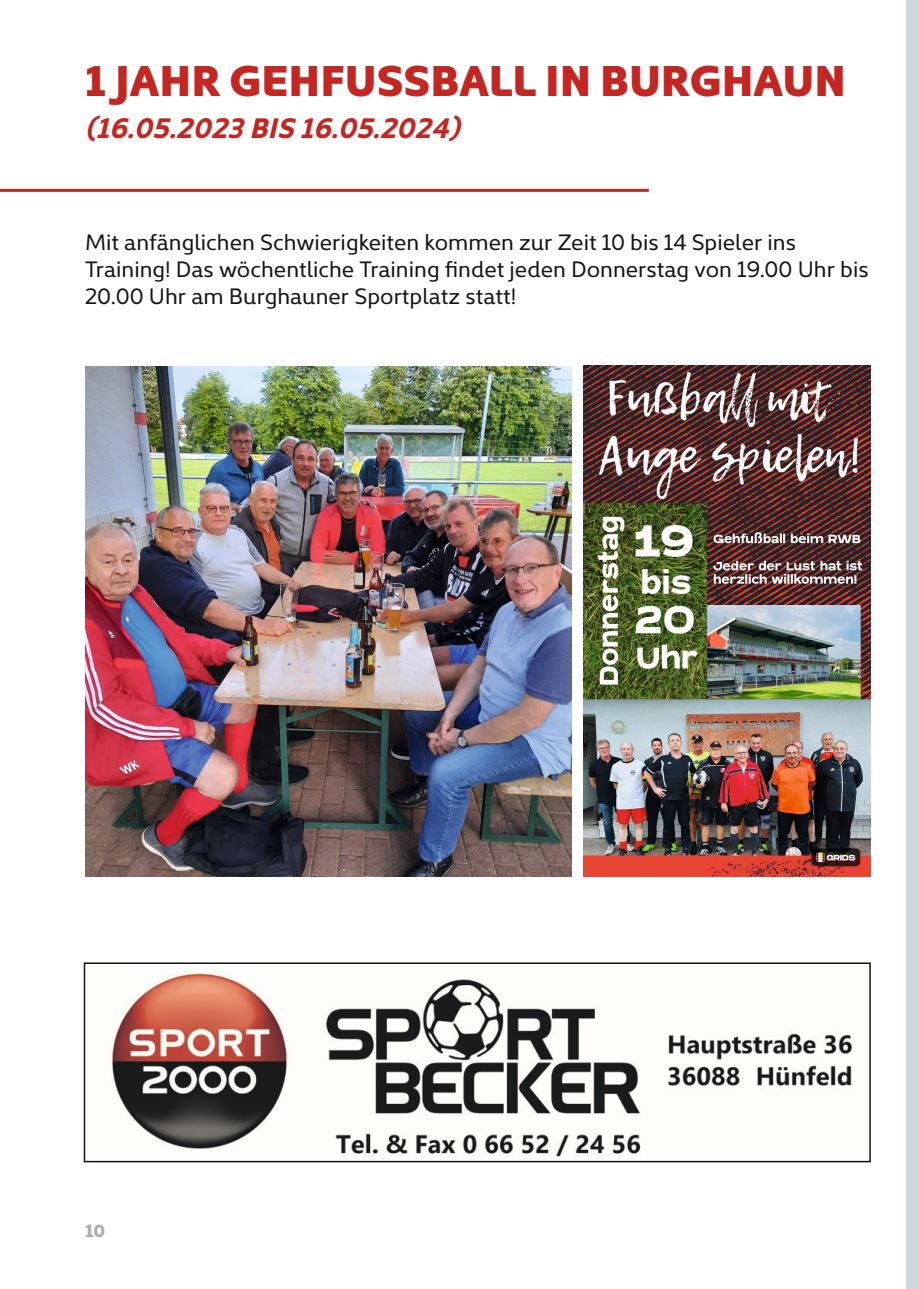
<style>
.page{position:relative;width:919px;height:1289px;background:#fff}
.page>*{position:absolute;margin:0;border:0;box-sizing:border-box;transform-origin:0 0}
.t1{font:900 43.5px "Kyrial Display Pro";color:#c42722}
.t2{font:italic 700 28.5px "Kyrial Display Pro";color:#c42722}
.t3{font:22.5px/27px "Kyrial Display Pro";color:#131413}
.t4{font:900 18px "Kyrial Display Pro";color:#afafb0}
</style>
<div class="page">
<div style="left:906px;top:0;width:12px;height:1288px;background:#cfd8dd"></div>
<img style="left:583px;top:366px;width:287px;height:510px">
<img style="left:85px;top:367px;width:486px;height:509px">
<img style="left:109px;top:972px;width:745px;height:186px">
<div style="left:84px;top:962px;width:786px;height:200px;border:2px solid #131413"></div>
<hr style="left:0;top:189px;width:648px;height:3px;background:#c42722">
<h1 class="t1" style="left:85px;top:47px;width:762px">1 JAHR GEHFUSSBALL IN BURGHAUN</h1>
<p class="t2" style="left:85px;top:108px;width:376px">(16.05.2023 BIS 16.05.2024)</p>
<p class="t3" style="left:85px;top:227px;width:785px">Mit anfänglichen Schwierigkeiten kommen zur Zeit 10 bis 14 Spieler ins<br>Training! Das wöchentliche Training findet jeden Donnerstag von 19.00 Uhr bis<br>20.00 Uhr am Burghauner Sportplatz statt!</p>
<p class="t4" style="left:85px;top:1216px;width:22px">10</p>
</div>
